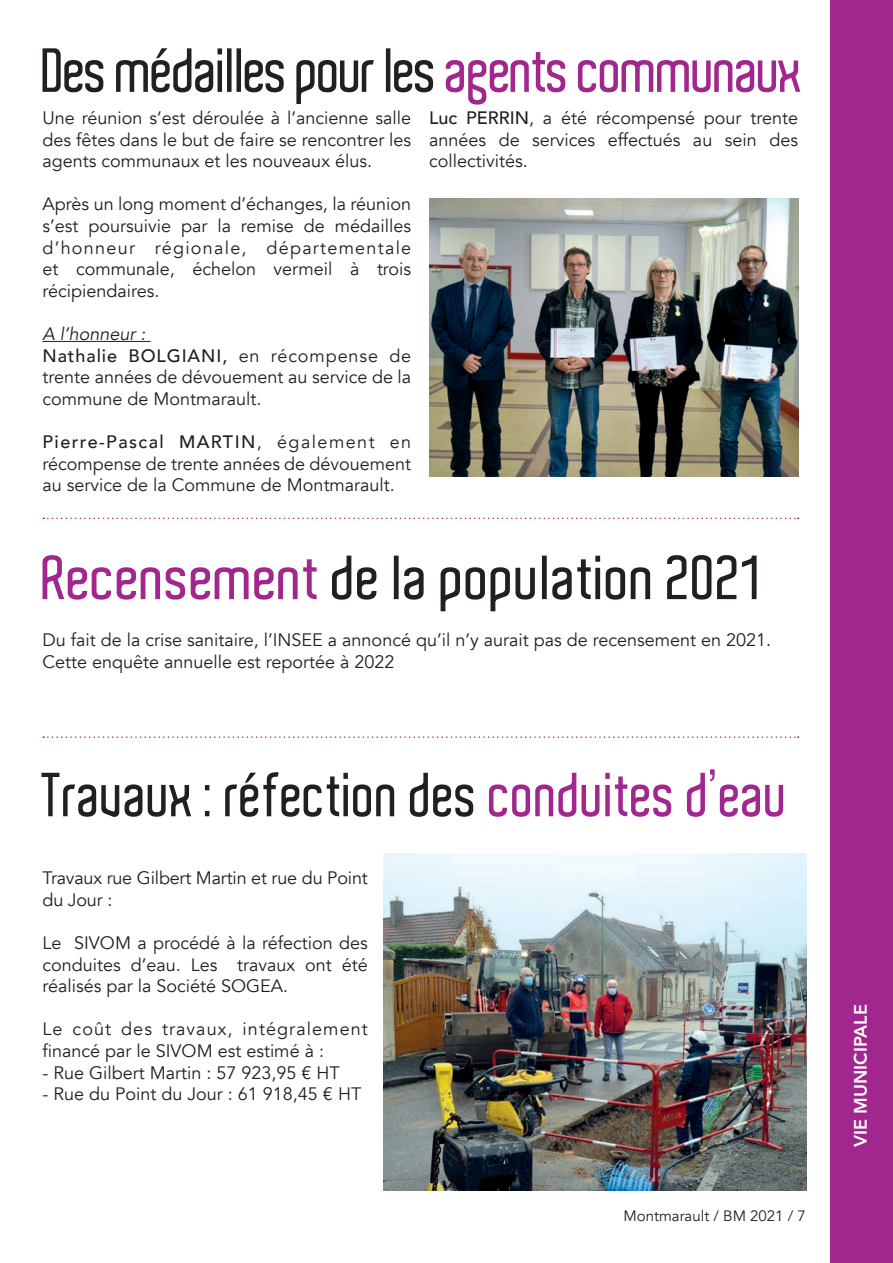
<style>
.page{position:relative;width:893px;height:1263px;background:#fff}
.page>*{position:absolute;margin:0;border:0;box-sizing:border-box;transform-origin:0 0}
.t1{font:600 60px "Aldo";letter-spacing:-.03em;color:#231f20;scale:.89 1}
.t2{font:600 60px "Aldo";color:#231f20;scale:.88 1}
.t3{font:600 60px "Aldo";color:#231f20;scale:.95 1}
.t4{font:18px/21.6px "Avenir";color:#231f20;text-align:justify}
.t5{font:18px/21.6px "Avenir";letter-spacing:.06em;color:#231f20}
.t6{font:800 18px "Avenir";color:#fff}
.t7{font:15px "Avenir";color:#231f20}
.s1{color:#a1268d}
.s2{font-style:italic}
.s3{font-weight:500}
</style>
<div class="page">
<svg style="left:43px;top:518px;width:756px;height:1px"></svg>
<svg style="left:43px;top:736px;width:756px;height:2px"></svg>
<div style="left:830px;top:0;width:63px;height:1263px;background:#a1268d"></div>
<hr style="left:43px;top:341px;width:108px;height:1px;background:#231f20">
<img style="left:429px;top:198px;width:369px;height:278px">
<img style="left:384px;top:854px;width:423px;height:337px">
<h1 class="t1" style="left:43px;top:37px;width:856px">Des médailles pour les <span class="s1">agents communaux</span></h1>
<p class="t4" style="left:43px;top:107px;width:370px">Une réunion s’est déroulée à l’ancienne salle des fêtes dans le but de faire se rencontrer les agents communaux et les nouveaux élus.</p>
<p class="t4" style="left:43px;top:194px;width:370px">Après un long moment d’échanges, la réunion s’est poursuivie par la remise de médailles d’honneur régionale, départementale et communale, échelon vermeil à trois récipiendaires.</p>
<p class="t4" style="left:43px;top:323px;width:370px;text-align:left"><span class="s2">A l’honneur :<br></span><span class="s3">Nathalie BOLGIANI,</span> en récompense de trente années de dévouement au service de la commune de Montmarault.</p>
<p class="t4" style="left:43px;top:431px;width:370px"><span class="s3">Pierre-Pascal MARTIN</span>, également en récompense de trente années de dévouement au service de la Commune de Montmarault.</p>
<p class="t4" style="left:429px;top:107px;width:370px"><span class="s3">Luc PERRIN</span>, a été récompensé pour trente années de services effectués au sein des collectivités.</p>
<h1 class="t3" style="left:43px;top:544px;width:759px"><span class="s1">Recensement</span> de la population 2021</h1>
<p class="t4" style="left:43px;top:629px;width:730px">Du fait de la crise sanitaire, l’INSEE a annoncé qu’il n’y aurait pas de recensement en 2021.<br>Cette enquête annuelle est reportée à 2022</p>
<h1 class="t2" style="left:43px;top:761px;width:849px">Travaux : réfection des <span class="s1">conduites d’eau</span></h1>
<p class="t4" style="left:43px;top:867px;width:327px">Travaux rue Gilbert Martin et rue du Point du Jour :</p>
<p class="t4" style="left:43px;top:932px;width:327px">Le SIVOM a procédé à la réfection des conduites d’eau. Les travaux ont été réalisés par la Société SOGEA.</p>
<p class="t5" style="left:43px;top:1019px;width:327px">Le coût des travaux, intégralement financé par le SIVOM est estimé à :</p>
<p class="t4" style="left:43px;top:1062px;width:299px">- Rue Gilbert Martin : 57 923,95 € HT</p>
<p class="t4" style="left:43px;top:1083px;width:320px">- Rue du Point du Jour : 61 918,45 € HT</p>
<p class="t7" style="left:623px;top:1207px;width:184px">Montmarault / BM 2021 / 7</p>
<p class="t6" style="left:846px;top:1147px;width:144px;rotate:-90deg">VIE MUNICIPALE</p>
</div>
